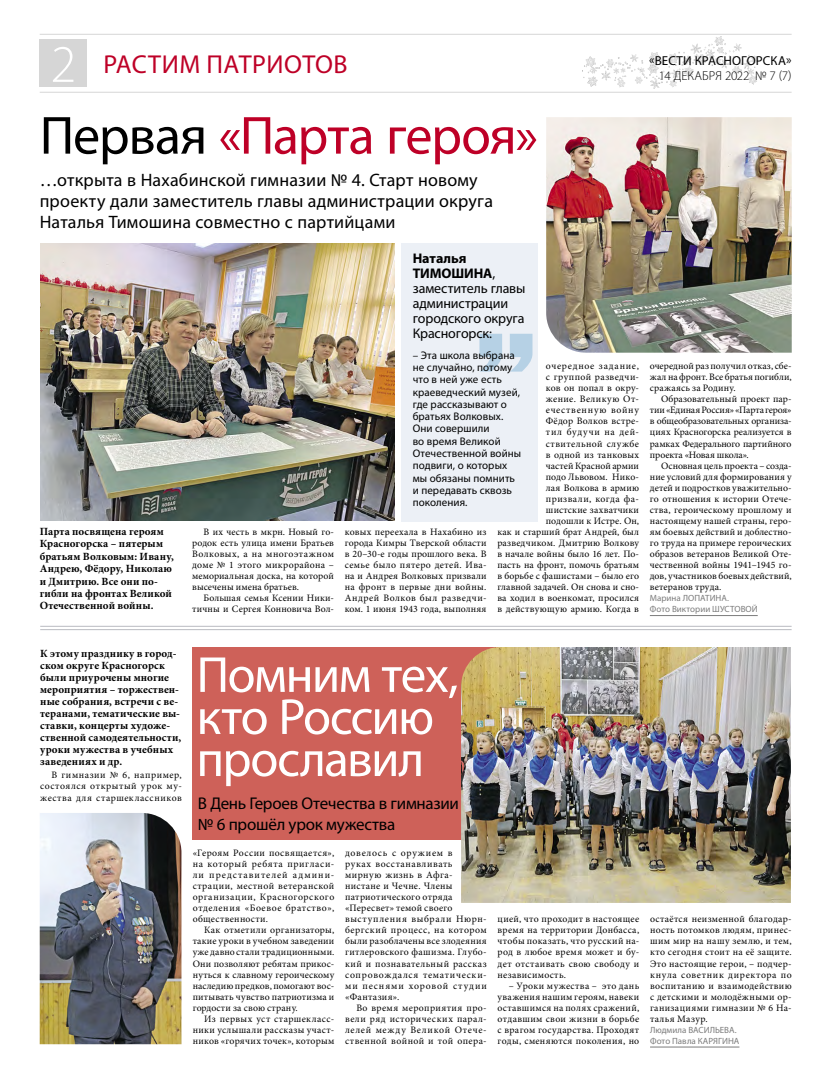
<style>
.page{position:relative;width:820px;height:1078px;background:#fff}
.page>*{position:absolute;margin:0;border:0;box-sizing:border-box;transform-origin:0 0}
.t1{font:54px "Myriad Pro";letter-spacing:-.02em;color:#be0027}
.t2{font:300 53px "Myriad Pro";color:#fff}
.t3{font:51px/42px "Myriad Pro";letter-spacing:-.03em;color:#fff}
.t4{font:26px "Myriad Pro";letter-spacing:.02em;color:#be0027}
.t5{font:18px/21px "Myriad Pro";letter-spacing:.01em;color:#000}
.t6{font:17px/21px "Myriad Pro";letter-spacing:-.015em;color:#000}
.t7{font:14px/15px "Myriad Pro";letter-spacing:-.01em;color:#000}
.t8{font:13px "Myriad Pro";letter-spacing:.01em;color:#000}
.t9{font:300 13px "Myriad Pro";letter-spacing:-.005em;color:#000}
.t10{font:700 11px/12px "Minion Pro";letter-spacing:.015em;color:#000}
.t11{font:11px/12.3px "Myriad Pro";letter-spacing:.005em;color:#000}
.t12{font:9.8px/11.1px "Minion Pro";letter-spacing:.03em;color:#000;text-align:justify}
.t13{font:9px/11.1px "Myriad Pro";color:#7c7c7c}
.s1{color:#000}
.s2{font-weight:700}
</style>
<div class="page">
<img style="left:582px;top:36px;width:175px;height:52px">
<hr style="left:40px;top:92px;width:751px;height:1px;background:#d6d6d6">
<hr style="left:40px;top:34px;width:751px;height:1px;background:#d6d6d6">
<div style="left:40px;top:40px;width:47px;height:47px;background:#d6d6d6"></div>
<div style="left:192px;top:647px;width:333px;height:192px;background:#ce6159"></div>
<hr style="left:649px;top:615px;width:108px;height:1px;background:#7c7c7c">
<div style="left:401px;top:243px;width:136px;height:278px;background:#ecf0f6"></div>
<img style="left:40px;top:243px;width:354px;height:277px">
<img style="left:546px;top:117px;width:245px;height:235px">
<svg style="left:479px;top:333px;width:53px;height:38px"></svg>
<hr style="left:40px;top:629px;width:751px;height:1px;background:#babbc1">
<hr style="left:40px;top:625px;width:751px;height:1px;background:#babbc1">
<hr style="left:649px;top:1046px;width:90px;height:1px;background:#7c7c7c">
<img style="left:461px;top:647px;width:329px;height:255px">
<img style="left:40px;top:813px;width:141px;height:230px">
<h2 class="t2" style="left:50px;top:32px;width:27px">2</h2>
<h3 class="t8" style="left:649px;top:53px;width:144px">«ВЕСТИ КРАСНОГОРСКА»</h3>
<h3 class="t4" style="left:103px;top:48px;width:245px">РАСТИМ ПАТРИОТОВ</h3>
<h3 class="t9" style="left:658px;top:68px;width:134px">14 ДЕКАБРЯ 2022 № 7 (7)</h3>
<h1 class="t1" style="left:40px;top:102px;width:499px"><span class="s1">Первая</span> «Парта героя»</h1>
<h3 class="t5" style="left:40px;top:169px;width:454px">…открыта в Нахабинской гимназии № 4. Старт новому проекту дали заместитель главы администрации округа<br>Наталья Тимошина совместно с партийцами</h3>
<h3 class="t7" style="left:412px;top:250px;width:114px"><span class="s2">Наталья<br>ТИМОШИНА</span>, заместитель главы администрации городского округа<br>Красногорск:</h3>
<p class="t11" style="left:412px;top:348px;width:110px">– Эта школа выбрана не случайно, потому что в ней уже есть краеведческий музей, где рассказывают о братьях Волковых.<br>Они совершили<br>во время Великой<br>Отечественной войны подвиги, о которых мы обязаны помнить и передавать сквозь поколения.</p>
<p class="t12" style="left:497px;top:360px;width:143px;text-align:right">очередное задание,<br>с группой разведчи-<br>ков он попал в окру-<br>жение. Великую От&shy;ечественную войну<br>Фёдор Волков встре-<br>тил будучи на дей&shy;ствительной службе<br>в одной из танковых<br>частей Красной армии<br>подо Львовом. Нико-<br>лая Волкова в армию<br>призвали, когда фа-<br>шистские захватчики<br>подошли к Истре. Он,<br>как и старший брат Андрей, был разведчиком. Дмитрию Волкову в начале войны было 16 лет. По&shy;пасть на фронт, помочь братьям в борьбе с фашистами – было его главной задачей. Он снова и сно&shy;ва ходил в военкомат, просился в действующую армию. Когда в</p>
<p class="t12" style="left:649px;top:360px;width:143px">очередной раз получил отказ, сбе&shy;жал на фронт. Все братья погибли, сражаясь за Родину.</p>
<p class="t12" style="left:649px;top:393px;width:143px;text-indent:11px">Образовательный проект пар&shy;тии «Единая Россия» «Парта героя» в общеобразовательных организа&shy;циях Красногорска реализуется в рамках Федерального партийного проекта «Новая школа».</p>
<p class="t12" style="left:649px;top:460px;width:143px;text-indent:11px">Основная цель проекта – созда&shy;ние условий для формирования у детей и подростков уважительно&shy;го отношения к истории Отече&shy;ства, героическому прошлому и настоящему нашей страны, геро&shy;ям боевых действий и доблестно&shy;го труда на примере героических образов ветеранов Великой Оте&shy;чественной войны 1941–1945 го&shy;дов, участников боевых действий, ветеранов труда.</p>
<p class="t13" style="left:649px;top:592px;width:109px">Марина ЛОПАТИНА.<br>Фото Виктории ШУСТОВОЙ</p>
<p class="t10" style="left:40px;top:525px;width:136px;line-height:12.4px">Парта посвящена героям<br>Красногорска – пятерым братьям Волковым: Ивану,<br>Андрею, Фёдору, Николаю и Дмитрию. Все они по&shy;гибли на фронтах Великой<br>Отечественной войны.</p>
<p class="t12" style="left:192px;top:526px;width:143px;text-indent:11px">В их честь в мкрн. Новый го&shy;родок есть улица имени Братьев Волковых, а на многоэтажном доме № 1 этого микрорайона – мемориальная доска, на которой высечены имена братьев.</p>
<p class="t12" style="left:344px;top:526px;width:143px">ковых переехала в Нахабино из города Кимры Тверской области в 20–30-е годы прошлого века. В семье было пятеро детей. Ива&shy;на и Андрея Волковых призвали на фронт в первые дни войны.<br>Андрей Волков был разведчи&shy;ком. 1 июня 1943 года, выполняя</p>
<p class="t12" style="left:192px;top:592px;width:143px;text-align:right">Большая семья Ксении Ники&shy;тичны и Сергея Конновича Вол-</p>
<p class="t10" style="left:40px;top:647px;width:142px">К этому празднику в город&shy;ском округе Красногорск были приурочены многие мероприятия – торжествен&shy;ные собрания, встречи с ве&shy;теранами, тематические вы&shy;ставки, концерты художе&shy;ственной самодеятельности, уроки мужества в учебных заведениях и др.</p>
<p class="t12" style="left:40px;top:769px;width:143px;text-indent:11px">В гимназии № 6, например, состоялся открытый урок му&shy;жества для старшеклассников</p>
<h3 class="t3" style="left:196px;top:652px;width:263px">Помним тех, кто Россию прославил</h3>
<h3 class="t6" style="left:198px;top:792px;width:262px">В День Героев Отечества в гимназии № 6 прошёл урок мужества</h3>
<p class="t12" style="left:192px;top:847px;width:143px">«Героям России посвящается», на который ребята пригласи&shy;ли представителей админи&shy;страции, местной ветеранской организации, Красногорского отделения «Боевое братство», общественности.</p>
<p class="t12" style="left:192px;top:924px;width:143px;text-indent:11px">Как отметили организаторы, такие уроки в учебном заведении уже давно стали традиционными.<br>Они позволяют ребятам прикос&shy;нуться к славному героическому наследию предков, помогают вос&shy;питывать чувство патриотизма и гордости за свою страну.</p>
<p class="t12" style="left:192px;top:1012px;width:143px;text-indent:11px">Из первых уст старшекласс&shy;ники услышали рассказы участ&shy;ников «горячих точек», которым</p>
<p class="t12" style="left:345px;top:847px;width:143px;text-align:left">довелось с оружием в<br>руках восстанавливать мирную жизнь в Афга&shy;нистане и Чечне. Члены патриотического отряда «Пересвет» темой своего выступления выбрали Нюрн&shy;бергский процесс, на котором были разоблачены все злодеяния гитлеровского фашизма. Глубо&shy;кий и познавательный рассказ сопровождался тематически&shy;ми песнями хоровой студии «Фантазия».</p>
<p class="t12" style="left:345px;top:1001px;width:143px;text-indent:11px">Во время мероприятия про&shy;вели ряд исторических парал&shy;лелей между Великой Отече&shy;ственной войной и той опера-</p>
<p class="t12" style="left:497px;top:913px;width:143px">цией, что проходит в настоящее время на территории Донбасса, чтобы показать, что русский на&shy;род в любое время может и бу&shy;дет отстаивать свою свободу и независимость.</p>
<p class="t12" style="left:497px;top:979px;width:143px;text-indent:11px">– Уроки мужества – это дань уважения нашим героям, навеки оставшимся на полях сражений, отдавшим свои жизни в борьбе с врагом государства. Проходят годы, сменяются поколения, но</p>
<p class="t12" style="left:649px;top:913px;width:143px">остаётся неизменной благодар&shy;ность потомков людям, принес&shy;шим мир на нашу землю, и тем, кто сегодня стоит на её защите.<br>Это настоящие герои, – подчер&shy;кнула советник директора по воспитанию и взаимодействию с детскими и молодёжными ор&shy;ганизациями гимназии № 6 На&shy;талья Мазур.</p>
<p class="t13" style="left:649px;top:1023px;width:91px">Людмила ВАСИЛЬЕВА.<br>Фото Павла КАРЯГИНА</p>
</div>
